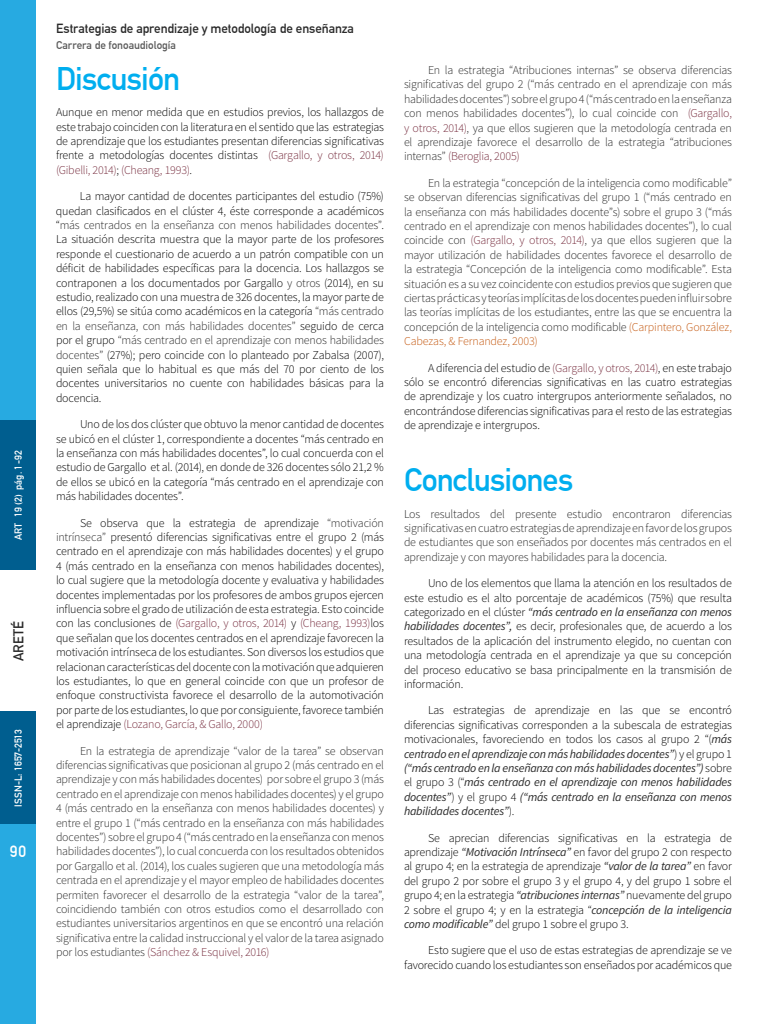
<style>
.page{position:relative;width:768px;height:1024px;background:#fff}
.page>*{position:absolute;margin:0;border:0;box-sizing:border-box;transform-origin:0 0}
.t1{font:700 32px "DIN Alternate";letter-spacing:-.025em;color:#00aeef}
.t2{font:700 16px "DIN Alternate";color:#fff}
.t3{font:700 14px "DIN Alternate";letter-spacing:.01em;color:#2a2a2a}
.t4{font:700 13px "DIN Alternate";letter-spacing:-.01em;color:#2a2a2a}
.t5{font:300 12px/14.4px "Source Sans Pro";letter-spacing:-.015em;color:#000;text-align:justify}
.t6{font:300 12px/14.4px "Source Sans Pro";letter-spacing:-.015em;color:#2a2a2a;text-align:justify}
.t7{font:italic 12px/14.4px "Source Sans Pro";letter-spacing:-.02em;color:#2a2a2a;text-align:justify}
.t8{font:700 11.1px "DIN Alternate";color:#5a5a5a}
.t9{font:700 10px "DIN Alternate";letter-spacing:.005em;color:#fff}
.s1{color:#782f40}
.s2{color:#2a2a2a}
.s3{color:#c45911}
.s4{font-weight:400;font-style:italic;color:#2a2a2a}
.s5{font-weight:300;font-style:normal;color:#000}
</style>
<div class="page">
<div style="left:0;top:712px;width:36px;height:312px;background:#27aae1"></div>
<div style="left:0;top:0;width:36px;height:570px;background:#27aae1"></div>
<div style="left:0;top:712px;width:36px;height:112px;background:#005e8f"></div>
<div style="left:0;top:420px;width:36px;height:150px;background:#005e8f"></div>
<p class="t9" style="left:11px;top:540px;width:92px;rotate:-90deg">ART 19 (2) pág. 1-92</p>
<p class="t3" style="left:8px;top:661px;width:42px;rotate:-90deg">ARETÉ</p>
<p class="t9" style="left:11px;top:807px;width:79px;rotate:-90deg">ISSN-L: 1657-2513</p>
<h2 class="t2" style="left:10px;top:839px;width:18px">90</h2>
<p class="t4" style="left:56px;top:19px;width:300px">Estrategias de aprendizaje y metodología de enseñanza</p>
<p class="t8" style="left:56px;top:36px;width:121px">Carrera de fonoaudiología</p>
<h1 class="t1" style="left:56px;top:54px;width:126px">Discusión</h1>
<p class="t5" style="left:56px;top:105px;width:330px">Aunque en menor medida que en estudios previos, los hallazgos de este trabajo coinciden con la literatura en el sentido que las estrategias de aprendizaje que los estudiantes presentan diferencias significativas frente a metodologías docentes distintas <span class="s1">(Gargallo, y otros, 2014) (Gibelli, 2014)</span>; <span class="s1">(Cheang, 1993)</span>.</p>
<p class="t5" style="left:56px;top:189px;width:330px;text-indent:24px">La mayor cantidad de docentes participantes del estudio (75%) quedan clasificados en el clúster 4, éste corresponde a académicos “<span class="s2">más centrados en la enseñanza con menos habilidades docentes”</span>.<br>La situación descrita muestra que la mayor parte de los profesores responde el cuestionario de acuerdo a un patrón compatible con un déficit de habilidades específicas para la docencia. Los hallazgos se contraponen a los documentados por Gargallo <span class="s2">y otros</span> (2014), en su estudio, realizado con una muestra de 326 docentes, la mayor parte de ellos (29,5%) se sitúa como académicos en la categoría <span class="s2">“más centrado en la enseñanza, con más habilidades docentes”</span> seguido de cerca por el grupo <span class="s2">“más centrado en el aprendizaje con menos habilidades docentes”</span> (27%); pero coincide con lo planteado por Zabalsa (2007), quien señala que lo habitual es que más del 70 por ciento de los docentes universitarios no cuente con habilidades básicas para la docencia.</p>
<p class="t5" style="left:56px;top:417px;width:330px;text-indent:24px">Uno de los dos clúster que obtuvo la menor cantidad de docentes se ubicó en el clúster 1, correspondiente a docentes “más centrado en la enseñanza con más habilidades docentes”, lo cual concuerda con el estudio de Gargallo et al. (2014), en donde de 326 docentes sólo 21,2 % de ellos se ubicó en la categoría “más centrado en el aprendizaje con más habilidades docentes”.</p>
<p class="t5" style="left:56px;top:515px;width:330px;text-indent:24px">Se observa que la estrategia de aprendizaje <span class="s2">“motivación intrínseca”</span> presentó diferencias significativas entre el grupo 2 (más centrado en el aprendizaje con más habilidades docentes) y el grupo 4 (más centrado en la enseñanza con menos habilidades docentes), lo cual sugiere que la metodología docente y evaluativa y habilidades docentes implementadas por los profesores de ambos grupos ejercen influencia sobre el grado de utilización de esta estrategia. Esto coincide con las conclusiones de <span class="s1">(Gargallo, y otros, 2014)</span> y <span class="s1">(Cheang, 1993)</span>los que señalan que los docentes centrados en el aprendizaje favorecen la motivación intrínseca de los estudiantes. Son diversos los estudios que relacionan características del docente con la motivación que adquieren los estudiantes, lo que en general coincide con que un profesor de enfoque constructivista favorece el desarrollo de la automotivación por parte de los estudiantes, lo que por consiguiente, favorece también el aprendizaje <span class="s1">(Lozano, García, &amp; Gallo, 2000)</span></p>
<p class="t6" style="left:56px;top:743px;width:330px;text-indent:24px">En la estrategia de aprendizaje “valor de la tarea” se observan diferencias significativas que posicionan al grupo 2 (más centrado en el aprendizaje y con más habilidades docentes) por sobre el grupo 3 (más centrado en el aprendizaje con menos habilidades docentes) y el grupo 4 (más centrado en la enseñanza con menos habilidades docentes) y entre el grupo 1 (“más centrado en la enseñanza con más habilidades docentes”) sobre el grupo 4 (“más centrado en la enseñanza con menos habilidades docentes”), lo cual concuerda con los resultados obtenidos por Gargallo et al. (2014), los cuales sugieren que una metodología más centrada en el aprendizaje y el mayor empleo de habilidades docentes permiten favorecer el desarrollo de la estrategia “valor de la tarea”, coincidiendo también con otros estudios como el desarrollado con estudiantes universitarios argentinos en que se encontró una relación significativa entre la calidad instruccional y el valor de la tarea asignado por los estudiantes <span class="s1">(Sánchez &amp; Esquivel, 2016)</span></p>
<p class="t6" style="left:404px;top:63px;width:330px;text-indent:24px">En la estrategia “Atribuciones internas” se observa diferencias significativas del grupo 2 (“más centrado en el aprendizaje con más habilidades docentes”) sobre el grupo 4 (“más centrado en la enseñanza con menos habilidades docentes”), lo cual coincide con <span class="s1">(Gargallo, y otros, 2014)</span>, ya que ellos sugieren que la metodología centrada en el aprendizaje favorece el desarrollo de la estrategia “atribuciones internas” <span class="s1">(Beroglia, 2005)</span></p>
<p class="t6" style="left:404px;top:176px;width:330px;text-indent:24px">En la estrategia “concepción de la inteligencia como modificable” se observan diferencias significativas del grupo 1 (“más centrado en la enseñanza con más habilidades docente”s) sobre el grupo 3 (“más centrado en el aprendizaje con menos habilidades docentes”), lo cual coincide con <span class="s1">(Gargallo, y otros, 2014)</span>, ya que ellos sugieren que la mayor utilización de habilidades docentes favorece el desarrollo de la estrategia “Concepción de la inteligencia como modificable”. Esta situación es a su vez coincidente con estudios previos que sugieren que ciertas prácticas y teorías implícitas de los docentes pueden influir sobre las teorías implícitas de los estudiantes, entre las que se encuentra la concepción de la inteligencia como modificable <span class="s3">(Carpintero, González, Cabezas, &amp; Fernandez, 2003)</span></p>
<p class="t5" style="left:404px;top:360px;width:330px;text-indent:24px">A diferencia del estudio de <span class="s1">(Gargallo, y otros, 2014)</span>, en este trabajo sólo se encontró diferencias significativas en las cuatro estrategias de aprendizaje y los cuatro intergrupos anteriormente señalados, no encontrándose diferencias significativas para el resto de las estrategias de aprendizaje e intergrupos.</p>
<h1 class="t1" style="left:404px;top:456px;width:171px">Conclusiones</h1>
<p class="t6" style="left:404px;top:506px;width:330px">Los resultados del presente estudio encontraron diferencias significativas en cuatro estrategias de aprendizaje en favor de los grupos de estudiantes que son enseñados por docentes más centrados en el aprendizaje y con mayores habilidades para la docencia.</p>
<p class="t5" style="left:404px;top:576px;width:330px;text-indent:24px">Uno de los elementos que llama la atención en los resultados de este estudio es el alto porcentaje de académicos (75%) que resulta categorizado en el clúster <span class="s4">“más centrado en la enseñanza con menos habilidades docentes”,</span> es decir, profesionales que, de acuerdo a los resultados de la aplicación del instrumento elegido, no cuentan con una metodología centrada en el aprendizaje ya que su concepción del proceso educativo se basa principalmente en la transmisión de información.</p>
<p class="t7" style="left:404px;top:703px;width:330px;text-indent:24px"><span class="s5">Las estrategias de aprendizaje en las que se encontró diferencias significativas corresponden a la subescala de estrategias motivacionales, favoreciendo en todos los casos al grupo 2 “(</span>más centrado en el aprendizaje con más habilidades docentes”<span class="s5">) y el grupo 1 </span>(“más centrado en la enseñanza con más habilidades docentes”) <span class="s5">sobre el grupo 3 (“</span>más centrado en el aprendizaje con menos habilidades docentes”<span class="s5">) y el grupo 4</span> (“más centrado en la enseñanza con menos habilidades docentes”<span class="s5">).</span></p>
<p class="t5" style="left:404px;top:830px;width:330px;text-indent:24px">Se aprecian diferencias significativas en la estrategia de aprendizaje <span class="s4">“Motivación Intrínseca”</span> en favor del grupo 2 con respecto al grupo 4; en la estrategia de aprendizaje <span class="s4">“valor de la tarea”</span> en favor del grupo 2 por sobre el grupo 3 y el grupo 4, y del grupo 1 sobre el grupo 4; en la estrategia <span class="s4">“atribuciones internas”</span> nuevamente del grupo 2 sobre el grupo 4; y en la estrategia “<span class="s4">concepción de la inteligencia como modificable”</span> del grupo 1 sobre el grupo 3.</p>
<p class="t5" style="left:404px;top:943px;width:330px;text-align:right">Esto sugiere que el uso de estas estrategias de aprendizaje se ve favorecido cuando los estudiantes son enseñados por académicos que</p>
</div>
